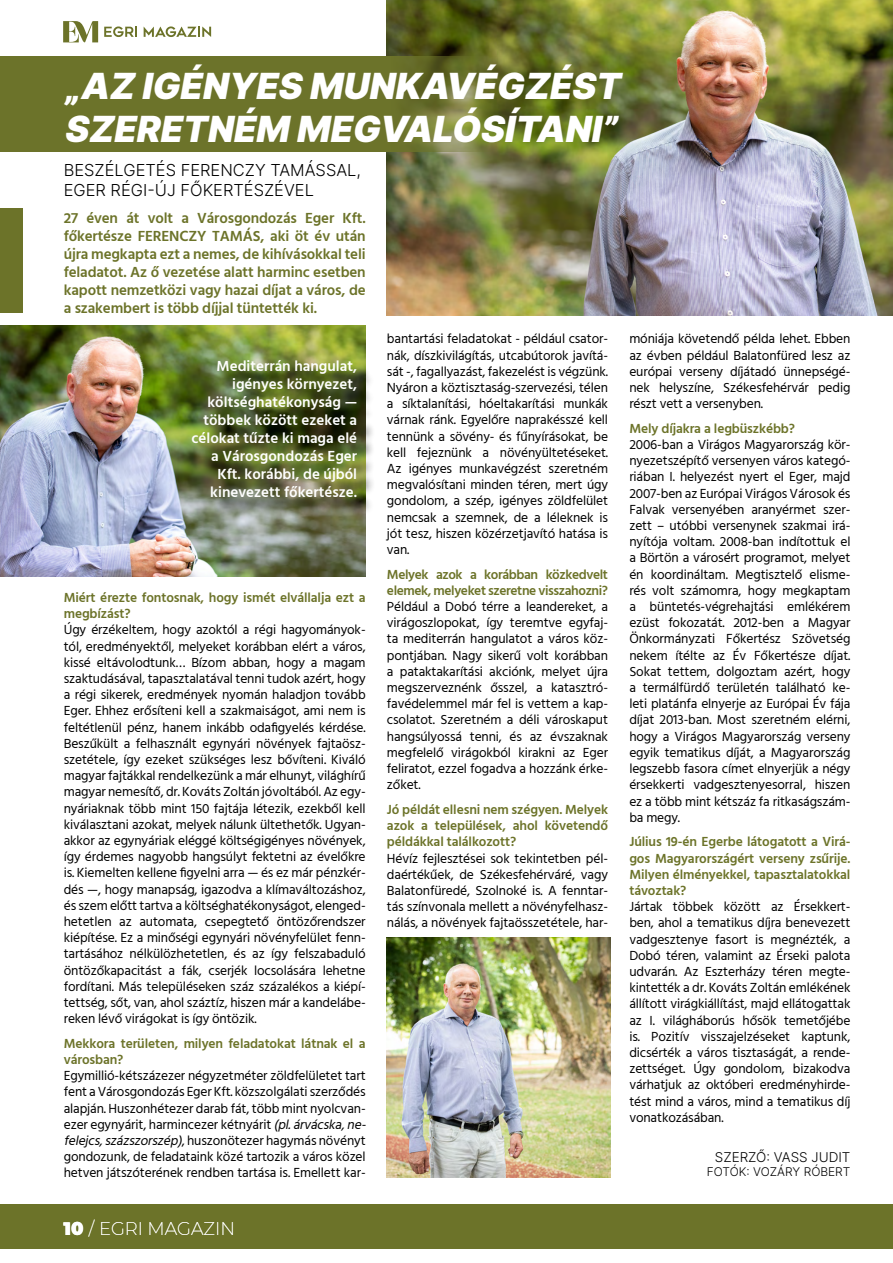
<style>
.page{position:relative;width:893px;height:1263px;background:#fff}
.page>*{position:absolute;margin:0;border:0;box-sizing:border-box;transform-origin:0 0}
.t1{font:italic 900 36px/43.2px "Inter";color:#fff}
.t2{font:200 18px "Montserrat";color:#fff}
.t3{font:300 16.5px/19.8px "Inter";color:#000}
.t4{font:600 15px/18px "Hind Siliguri";letter-spacing:-.01em;color:#6c7329;text-align:justify}
.t5{font:600 15px/18px "Hind Siliguri";color:#fff;text-align:right}
.t6{font:13.5px/16.2px "Hind Siliguri";letter-spacing:-.01em;color:#000;text-align:justify}
.t7{font:600 13.5px/16.2px "Hind Siliguri";letter-spacing:-.01em;color:#6c7329}
.t8{font:600 13.5px/16.2px "Hind Siliguri";letter-spacing:-.03em;color:#6c7329}
.t9{font:300 13.5px "Inter";color:#000}
.t10{font:300 12px "Inter";color:#000}
.s1{font-style:italic}
.s2{font-weight:900}
</style>
<div class="page">
<img style="left:387px;top:0;width:506px;height:315px">
<svg style="left:0;top:56px;width:639px;height:96px;background:#6a732a"></svg>
<svg style="left:63px;top:21px;width:35px;height:21px"></svg>
<svg style="left:104px;top:26px;width:33px;height:11px"></svg>
<svg style="left:144px;top:26px;width:67px;height:11px"></svg>
<div style="left:0;top:1204px;width:893px;height:44px;background:#6c7329"></div>
<div style="left:0;top:208px;width:22px;height:105px;background:#6c7329"></div>
<img style="left:0;top:325px;width:366px;height:252px">
<div style="left:195px;top:363px;width:180px;height:152px;background:#000;opacity:.75"></div>
<img style="left:387px;top:938px;width:224px;height:240px">
<h1 class="t1" style="left:64px;top:63px;width:566px">„AZ IGÉNYES MUNKAVÉGZÉST<br>SZERETNÉM MEGVALÓSÍTANI”</h1>
<p class="t3" style="left:64px;top:160px;width:299px">BESZÉLGETÉS FERENCZY TAMÁSSAL,<br>EGER RÉGI-ÚJ FŐKERTÉSZÉVEL</p>
<p class="t4" style="left:64px;top:209px;width:303px">27 éven át volt a Városgondozás Eger Kft. főkertésze FERENCZY TAMÁS, aki öt év után újra megkapta ezt a nemes, de kihívásokkal teli feladatot. Az ő vezetése alatt harminc esetben kapott nemzetközi vagy hazai díjat a város, de a szakembert is több díjjal tüntették ki.</p>
<p class="t5" style="left:191px;top:357px;width:167px">Mediterrán hangulat, igényes környezet, költséghatékonyság — többek között ezeket a célokat tűzte ki maga elé a Városgondozás Eger<br>Kft. korábbi, de újból kinevezett főkertésze.</p>
<p class="t7" style="left:64px;top:590px;width:303px">Miért érezte fontosnak, hogy ismét elvállalja ezt a megbízást?</p>
<p class="t6" style="left:64px;top:623px;width:303px">Úgy érzékeltem, hogy azoktól a régi hagyományok&shy;tól, eredményektől, melyeket korábban elért a város, kissé eltávolodtunk… Bízom abban, hogy a magam szaktudásával, tapasztalatával tenni tudok azért, hogy a régi sikerek, eredmények nyomán haladjon tovább Eger. Ehhez erősíteni kell a szakmaiságot, ami nem is feltétlenül pénz, hanem inkább odafigyelés kérdése.<br>Beszűkült a felhasznált egynyári növények fajtaös - szetétele, így ezeket szükséges lesz bővíteni. Kiváló magyar fajtákkal rendelkezünk a már elhunyt, világhírű magyar nemesítő, dr. Kováts Zoltán jóvoltából. Az egy&shy;nyáriaknak több mint 150 fajtája létezik, ezekből kell kiválasztani azokat, melyek nálunk ültethetők. Ugyan&shy;akkor az egynyáriak eléggé költségigényes növények, így érdemes nagyobb hangsúlyt fektetni az évelőkre is. Kiemelten kellene figyelni arra — és ez már pénzkér&shy;dés —, hogy manapság, igazodva a klímaváltozáshoz, és szem előtt tartva a költséghatékonyságot, elenged&shy;hetetlen az automata, csepegtető öntözőrendszer kiépítése. Ez a minőségi egynyári növényfelület fenn&shy;tartásához nélkülözhetetlen, és az így felszabaduló öntözőkapacitást a fák, cserjék locsolására lehetne fordítani. Más településeken száz százalékos a kiépí&shy;tettség, sőt, van, ahol száztíz, hiszen már a kandelábe&shy;reken lévő virágokat is így öntözik.</p>
<p class="t7" style="left:64px;top:1036px;width:303px">Mekkora területen, milyen feladatokat látnak el a városban?</p>
<p class="t6" style="left:64px;top:1068px;width:307px;text-align:left">Egymillió-kétszázezer négyzetméter zöldfelületet tart fent a Városgondozás Eger Kft. közszolgálati szerződés alapján. Huszonhétezer darab fát, több mint nyolcvan&shy;ezer egynyárit, harmincezer kétnyárit <span class="s1">(pl.árvácska,ne&shy;felejcs,százszorszép)</span>, huszonötezer hagymás növényt gondozunk, de feladataink közé tartozik a város közel hetven játszóterének rendben tartása is. Emellett kar-</p>
<h2 class="t2" style="left:64px;top:1216px;width:173px"><span class="s2">10</span> / EGRI MAGAZIN</h2>
<p class="t6" style="left:387px;top:332px;width:223px">bantartási feladatokat - például csator&shy;nák, díszkivilágítás, utcabútorok javítá&shy;sát -, fagallyazást, fakezelést is végzünk.<br>Nyáron a köztisztaság-szervezési, télen a síktalanítási, hóeltakarítási munkák várnak ránk. Egyelőre naprakésszé kell tennünk a sövény- és fűnyírásokat, be kell fejeznünk a növényültetéseket.<br>Az igényes munkavégzést szeretném megvalósítani minden téren, mert úgy gondolom, a szép, igényes zöldfelület nemcsak a szemnek, de a léleknek is jót tesz, hiszen közérzetjavító hatása is van.</p>
<p class="t8" style="left:387px;top:567px;width:223px">Melyek azok a korábban közkedvelt elemek, melyeket szeretne visszahozni?</p>
<p class="t6" style="left:387px;top:599px;width:223px">Például a Dobó térre a leandereket, a virágoszlopokat, így teremtve egyfaj&shy;ta mediterrán hangulatot a város köz&shy;pontjában. Nagy sikerű volt korábban a pataktakarítási akciónk, melyet újra megszerveznénk ősszel, a katasztró&shy;favédelemmel már fel is vettem a kap&shy;csolatot. Szeretném a déli városkaput hangsúlyossá tenni, és az évszaknak megfelelő virágokból kirakni az Eger feliratot, ezzel fogadva a hozzánk érke&shy;zőket.</p>
<p class="t7" style="left:387px;top:802px;width:223px;text-align:justify">Jó példát ellesni nem szégyen. Melyek azok a települések, ahol követendő példákkal találkozott?</p>
<p class="t6" style="left:387px;top:851px;width:223px">Hévíz fejlesztései sok tekintetben pél&shy;daértékűek, de Székesfehérváré, vagy Balatonfüredé, Szolnoké is. A fenntar&shy;tás színvonala mellett a növényfelhasz&shy;nálás, a növények fajtaösszetétele, har-</p>
<p class="t6" style="left:629px;top:332px;width:223px">móniája követendő példa lehet. Ebben az évben például Balatonfüred lesz az európai verseny díjátadó ünnepségé&shy;nek helyszíne, Székesfehérvár pedig részt vett a versenyben.</p>
<p class="t7" style="left:629px;top:421px;width:167px">Mely díjakra a legbüszkébb?</p>
<p class="t6" style="left:629px;top:437px;width:223px">2006-ban a Virágos Magyarország kör&shy;nyezetszépítő versenyen város kategó&shy;riában I. helyezést nyert el Eger, majd 2007-ben az Európai Virágos Városok és Falvak versenyében aranyérmet szer&shy;zett – utóbbi versenynek szakmai irá&shy;nyítója voltam. 2008-ban indítottuk el a Börtön a városért programot, melyet én koordináltam. Megtisztelő elisme&shy;rés volt számomra, hogy megkaptam a büntetés-végrehajtási emlékérem ezüst fokozatát. 2012-ben a Magyar Önkormányzati Főkertész Szövetség nekem ítélte az Év Főkertésze díjat.<br>Sokat tettem, dolgoztam azért, hogy a termálfürdő területén található ke&shy;leti platánfa elnyerje az Európai Év fája díjat 2013-ban. Most szeretném elérni, hogy a Virágos Magyarország verseny egyik tematikus díját, a Magyarország legszebb fasora címet elnyerjük a négy érsekkerti vadgesztenyesorral, hiszen ez a több mint kétszáz fa ritkaságszám&shy;ba megy.</p>
<p class="t7" style="left:629px;top:834px;width:223px;text-align:justify">Július 19-én Egerbe látogatott a Virá&shy;gos Magyarországért verseny zsűrije.<br>Milyen élményekkel, tapasztalatokkal távoztak?</p>
<p class="t6" style="left:629px;top:899px;width:223px">Jártak többek között az Érsekkert&shy;ben, ahol a tematikus díjra benevezett vadgesztenye fasort is megnézték, a Dobó téren, valamint az Érseki palota udvarán. Az Eszterházy téren megte&shy;kintették a dr. Kováts Zoltán emlékének állított virágkiállítást, majd ellátogattak az I. világháborús hősök temetőjébe is. Pozitív visszajelzéseket kaptunk, dicsérték a város tisztaságát, a rende&shy;zettséget. Úgy gondolom, bizakodva várhatjuk az októberi eredményhirde&shy;tést mind a város, mind a tematikus díj vonatkozásában.</p>
<p class="t9" style="left:715px;top:1147px;width:137px">SZERZŐ: VASS JUDIT</p>
<p class="t10" style="left:707px;top:1163px;width:145px">FOTÓK: VOZÁRY RÓBERT</p>
</div>
